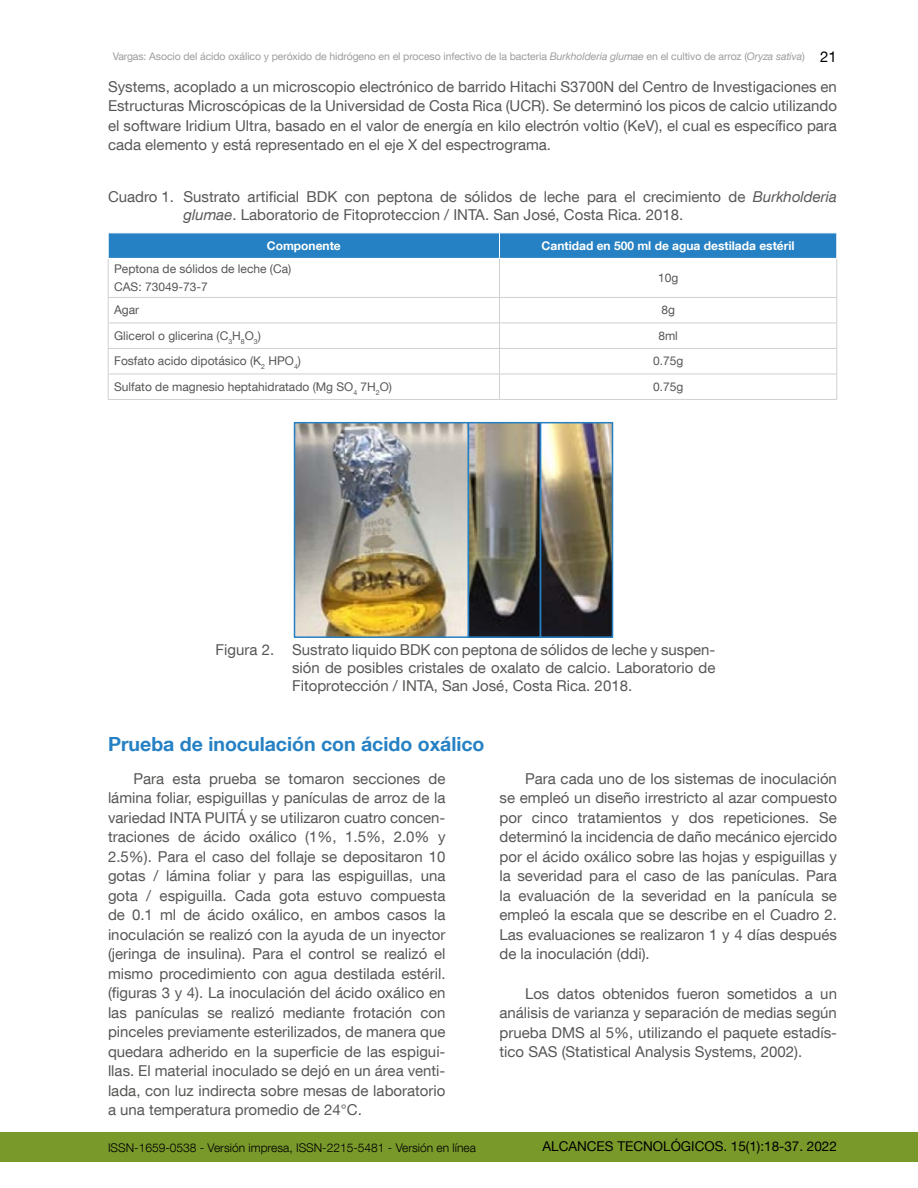
<style>
.page{position:relative;width:918px;height:1188px;background:#fff}
.page>*{position:absolute;margin:0;border:0;box-sizing:border-box;transform-origin:0 0}
.TIT_03{font:700 19.5px "Helvetica Neue LT Com";color:#2581c4}
._0_CUERPO_tab{font:15px/19.5px "Helvetica Neue LT Com";color:#575756;text-align:justify}
.FIGURA{font:15px/18px "Helvetica Neue LT Com";color:#575756;text-align:justify}
.CUADRO_TIT{font:15px/18px "Helvetica Neue LT Com";color:#575756}
.t1{font:13.5px "Helvetica Neue LT Com";color:#000}
.CUADRO_CUERPO{font:12px "Helvetica Neue LT Com";color:#575756}
.t2{font:300 12px "Helvetica Neue LT Com";color:#000}
.TIT_CUADRO_01{font:700 12px "Helvetica Neue LT Com";color:#fff}
.t3{font:10.5px "Helvetica Neue LT Com";letter-spacing:-.01em;color:#9d9d9c}
.s1{font-style:italic}
.s2{font-size:15px;color:#000}
</style>
<div class="page">
<div style="left:0;top:1132px;width:918px;height:30px;background:#79992b"></div>
<svg style="left:109px;top:259px;width:728px;height:140px"></svg>
<hr style="left:499px;top:259px;width:1px;height:38px;background:#d0d0d0">
<hr style="left:108px;top:297px;width:392px;height:1px;background:#d0d0d0">
<hr style="left:500px;top:297px;width:337px;height:1px;background:#d0d0d0">
<hr style="left:108px;top:323px;width:392px;height:1px;background:#d0d0d0">
<hr style="left:500px;top:323px;width:337px;height:1px;background:#d0d0d0">
<hr style="left:108px;top:348px;width:392px;height:1px;background:#d0d0d0">
<hr style="left:500px;top:348px;width:337px;height:1px;background:#d0d0d0">
<hr style="left:108px;top:374px;width:392px;height:1px;background:#d0d0d0">
<hr style="left:500px;top:374px;width:337px;height:1px;background:#d0d0d0">
<svg style="left:499px;top:298px;width:1px;height:101px"></svg>
<hr style="left:108px;top:259px;width:1px;height:38px;background:#d0d0d0">
<hr style="left:837px;top:259px;width:1px;height:38px;background:#d0d0d0">
<svg style="left:108px;top:298px;width:1px;height:101px"></svg>
<svg style="left:837px;top:298px;width:1px;height:101px"></svg>
<hr style="left:108px;top:399px;width:392px;height:1px;background:#d0d0d0">
<hr style="left:500px;top:399px;width:337px;height:1px;background:#d0d0d0">
<svg style="left:108px;top:233px;width:729px;height:25px;background:#2a83c5"></svg>
<img style="left:297px;top:425px;width:169px;height:210px">
<div style="left:294px;top:422px;width:175px;height:216px;border:2px solid #2581c4"></div>
<svg style="left:471px;top:425px;width:67px;height:210px;background:#6f6c61"></svg>
<div style="left:468px;top:422px;width:73px;height:216px;border:2px solid #2581c4"></div>
<img style="left:543px;top:425px;width:67px;height:210px">
<div style="left:540px;top:422px;width:73px;height:216px;border:2px solid #2581c4"></div>
<p class="t3" style="left:113px;top:50px;width:726px">Vargas: Asocio del ácido oxálico y peróxido de hidrógeno en el proceso infectivo de la bacteria <span class="s1">Burkholderia glumae</span> en el cultivo de arroz (<span class="s1">Oryza sativa</span>) <span class="s2">21</span></p>
<p class="_0_CUERPO_tab" style="left:108px;top:76px;width:731px">Systems, acoplado a un microscopio electrónico de barrido Hitachi S3700N del Centro de Investigaciones en Estructuras Microscópicas de la Universidad de Costa Rica (UCR). Se determinó los picos de calcio utilizando el software Iridium Ultra, basado en el valor de energía en kilo electrón voltio (KeV), el cual es específico para cada elemento y está representado en el eje X del espectrograma.</p>
<p class="CUADRO_TIT" style="left:184px;top:187px;width:655px;text-indent:-76px">Cuadro 1. Sustrato artificial BDK con peptona de sólidos de leche para el crecimiento de <span class="s1">Burkholderia glumae</span>. Laboratorio de Fitoproteccion / INTA. San José, Costa Rica. 2018.</p>
<p class="TIT_CUADRO_01" style="left:267px;top:238px;width:75px">Componente</p>
<p class="TIT_CUADRO_01" style="left:542px;top:238px;width:255px">Cantidad en 500 ml de agua destilada estéril</p>
<p class="CUADRO_CUERPO" style="left:114px;top:261px;width:179px">Peptona de sólidos de leche (Ca)</p>
<p class="CUADRO_CUERPO" style="left:114px;top:280px;width:95px">CAS: 73049-73-7</p>
<p class="CUADRO_CUERPO" style="left:658px;top:271px;width:22px">10g</p>
<p class="CUADRO_CUERPO" style="left:114px;top:303px;width:27px">Agar</p>
<p class="CUADRO_CUERPO" style="left:661px;top:303px;width:15px">8g</p>
<p class="CUADRO_CUERPO" style="left:114px;top:328px;width:148px">Glicerol o glicerina (C<sub>3</sub>H<sub>8</sub>O<sub>3</sub>)</p>
<p class="CUADRO_CUERPO" style="left:658px;top:328px;width:21px">8ml</p>
<p class="CUADRO_CUERPO" style="left:114px;top:354px;width:188px">Fosfato acido dipotásico (K<sub>2</sub> HPO<sub>4</sub>)</p>
<p class="CUADRO_CUERPO" style="left:653px;top:354px;width:32px">0.75g</p>
<p class="CUADRO_CUERPO" style="left:114px;top:379px;width:279px">Sulfato de magnesio heptahidratado (Mg SO<sub>4</sub> 7H<sub>2</sub>O)</p>
<p class="CUADRO_CUERPO" style="left:653px;top:379px;width:32px">0.75g</p>
<p class="FIGURA" style="left:292px;top:640px;width:425px;text-indent:-76px">Figura 2. Sustrato liquido BDK con peptona de sólidos de leche y suspen&shy;sión de posibles cristales de oxalato de calcio. Laboratorio de Fitoprotección / INTA, San José, Costa Rica. 2018.</p>
<p class="TIT_03" style="left:108px;top:731px;width:378px">Prueba de inoculación con ácido oxálico</p>
<p class="_0_CUERPO_tab" style="left:108px;top:768px;width:339px;text-indent:26px">Para esta prueba se tomaron secciones de lámina foliar, espiguillas y panículas de arroz de la variedad INTA PUITÁ y se utilizaron cuatro concen&shy;traciones de ácido oxálico (1%, 1.5%, 2.0% y 2.5%). Para el caso del follaje se depositaron 10 gotas / lámina foliar y para las espiguillas, una gota / espiguilla. Cada gota estuvo compuesta de 0.1 ml de ácido oxálico, en ambos casos la inoculación se realizó con la ayuda de un inyector (jeringa de insulina). Para el control se realizó el mismo procedimiento con agua destilada estéril. (figuras 3 y 4). La inoculación del ácido oxálico en las panículas se realizó mediante frotación con pinceles previamente esterilizados, de manera que quedara adherido en la superficie de las espigui&shy;llas. El material inoculado se dejó en un área venti&shy;lada, con luz indirecta sobre mesas de laboratorio a una temperatura promedio de 24°C.</p>
<p class="_0_CUERPO_tab" style="left:500px;top:768px;width:339px;text-indent:26px">Para cada uno de los sistemas de inoculación se empleó un diseño irrestricto al azar compuesto por cinco tratamientos y dos repeticiones. Se determinó la incidencia de daño mecánico ejercido por el ácido oxálico sobre las hojas y espiguillas y la severidad para el caso de las panículas. Para la evaluación de la severidad en la panícula se empleó la escala que se describe en el Cuadro 2.<br>Las evaluaciones se realizaron 1 y 4 días después de la inoculación (ddi).</p>
<p class="_0_CUERPO_tab" style="left:500px;top:984px;width:339px;text-indent:26px">Los datos obtenidos fueron sometidos a un análisis de varianza y separación de medias según prueba DMS al 5%, utilizando el paquete estadís&shy;tico SAS (Statistical Analysis Systems, 2002).</p>
<p class="t2" style="left:108px;top:1140px;width:369px">ISSN-1659-0538 - Versión impresa, ISSN-2215-5481 - Versión en línea</p>
<p class="t1" style="left:542px;top:1138px;width:296px">ALCANCES TECNOLÓGICOS. 15(1):18-37. 2022</p>
</div>
